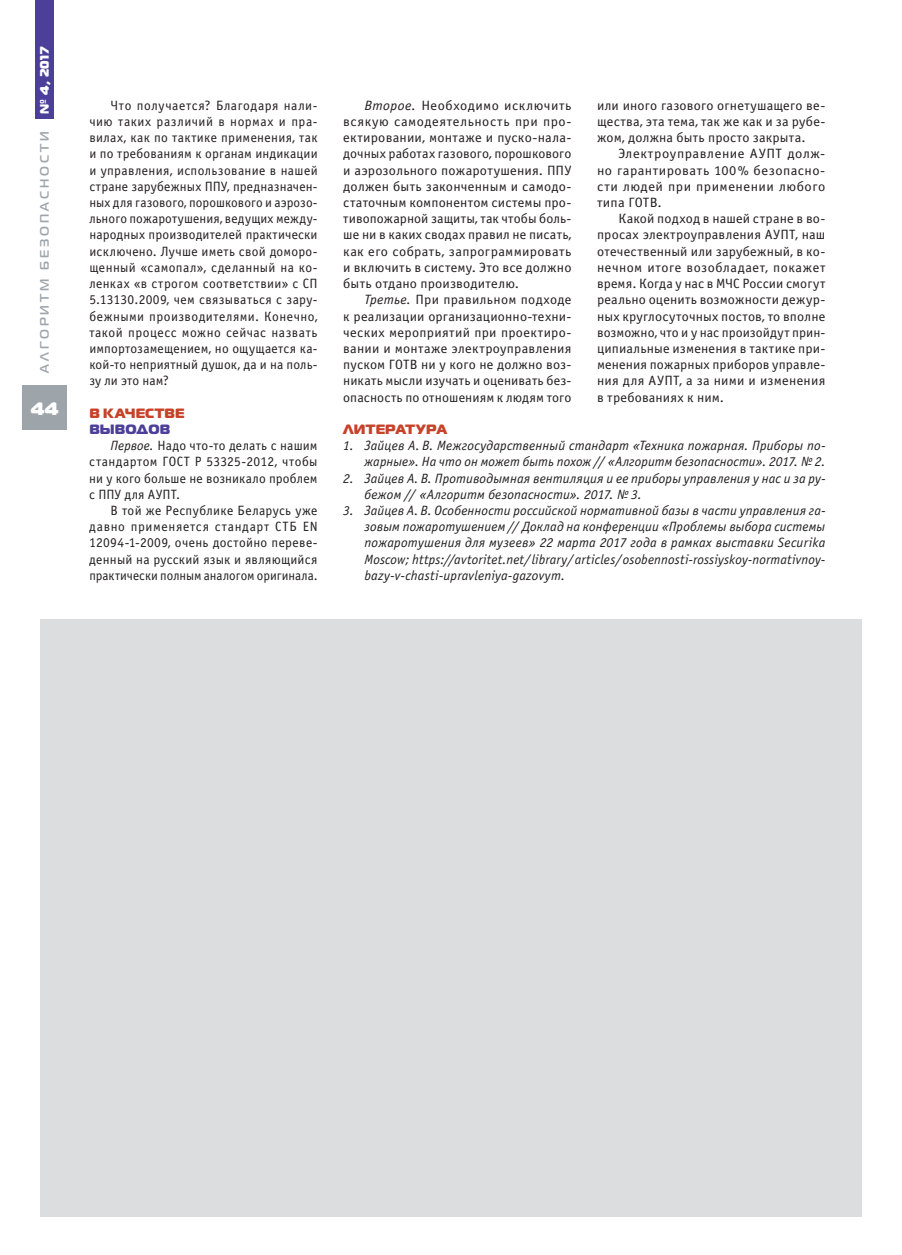
<style>
.page{position:relative;width:902px;height:1255px;background:#fff}
.page>*{position:absolute;margin:0;border:0;box-sizing:border-box;transform-origin:0 0}
.t1{font:18px "Magistral Black C";color:#fff}
.t2{font:13.5px/16.2px "Officina Sans C";letter-spacing:.015em;color:#231f20;text-align:justify}
.t3{font:13.5px/16.2px "Officina Sans C";letter-spacing:.015em;color:#231f20;text-align:justify;scale:1.05 1}
.t4{font:italic 13.5px/16.2px "Officina Sans C";letter-spacing:.01em;color:#231f20;text-align:right}
.t5{font:13.5px/16.2px "Officina Sans C";letter-spacing:.015em;color:#231f20;text-align:justify;scale:1.06 1}
.t6{font:13.5px/16.2px "Officina Sans C";letter-spacing:.015em;color:#231f20;text-align:justify;scale:1.07 1}
.t7{font:13.5px "Magistral Black C";letter-spacing:.015em;color:#c74229}
.t8{font:13.5px "Magistral Black C";letter-spacing:.01em;color:#4c3f99}
.t9{font:700 12.3px "Magistral C";letter-spacing:.24em;color:#9da5ab}
.t10{font:12.3px "Magistral Black C";color:#fff}
.s1{font-style:italic}
</style>
<div class="page">
<div style="left:22px;top:385px;width:45px;height:45px;background:#9da5ab"></div>
<div style="left:36px;top:0;width:18px;height:119px;background:#4c3f99"></div>
<div style="left:40px;top:619px;width:821px;height:597px;background:#dcdddf"></div>
<p class="t10" style="left:37px;top:114px;width:68px;rotate:-90deg">№ 4, 2017</p>
<p class="t9" style="left:37px;top:373px;width:243px;rotate:-90deg">АЛГОРИТМ БЕЗОПАСНОСТИ</p>
<h1 class="t1" style="left:31px;top:397px;width:29px">44</h1>
<p class="t2" style="left:89px;top:97px;width:230px;text-indent:21px">Что получается? Благодаря нали‑ чию таких различий в нормах и пра‑ вилах, как по тактике применения, так и по требованиям к органам индикации и управления, использование в нашей стране зарубежных ППУ, предназначен‑ ных для газового, порошкового и аэрозо‑ льного пожаротушения, ведущих между‑ народных производителей практически исключено. Лучше иметь свой доморо‑ щенный «самопал», сделанный на ко‑ ленках «в строгом соответствии» с СП 5.13130.2009, чем связываться с зару‑ бежными производителями. Конечно, такой процесс можно сейчас назвать импортозамещением, но ощущается ка‑ кой‑то неприятный душок, да и на поль‑ зу ли это нам?</p>
<p class="t7" style="left:89px;top:404px;width:96px">В КАЧЕСТВЕ</p>
<p class="t8" style="left:89px;top:420px;width:82px">ВЫВОДОВ</p>
<p class="t2" style="left:89px;top:438px;width:230px;text-indent:21px"><span class="s1">Первое.</span> Надо что‑то делать с нашим стандартом ГОСТ Р 53325‑2012, чтобы ни у кого больше не возникало проблем с ППУ для АУПТ.</p>
<p class="t2" style="left:89px;top:502px;width:230px;text-indent:21px">В той же Республике Беларусь уже давно применяется стандарт СТБ EN 12094‑1‑2009, очень достойно переве‑ денный на русский язык и являющийся практически полным аналогом оригинала.</p>
<p class="t5" style="left:343px;top:97px;width:217px;text-indent:21px"><span class="s1">Второе.</span> Необходимо исключить всякую самодеятельность при про‑ ектировании, монтаже и пуско‑нала‑ дочных работах газового, порошкового и аэрозольного пожаротушения. ППУ должен быть законченным и самодо‑ статочным компонентом системы про‑ тивопожарной защиты, так чтобы боль‑ ше ни в каких сводах правил не писать, как его собрать, запрограммировать и включить в систему. Это все должно быть отдано производителю.</p>
<p class="t3" style="left:343px;top:292px;width:219px;text-indent:21px"><span class="s1">Третье.</span> При правильном подходе к реализации организационно‑техни‑ ческих мероприятий при проектиро‑ вании и монтаже электроуправления пуском ГОТВ ни у кого не должно воз‑ никать мысли изучать и оценивать без‑ опасность по отношениям к людям того</p>
<p class="t3" style="left:597px;top:97px;width:219px">или иного газового огнетушащего ве‑ щества, эта тема, так же как и за рубе‑ жом, должна быть просто закрыта.</p>
<p class="t6" style="left:597px;top:146px;width:215px;text-indent:21px">Электроуправление АУПТ долж‑ но гарантировать 100% безопасно‑ сти людей при применении любого типа ГОТВ.</p>
<p class="t3" style="left:597px;top:211px;width:219px;text-indent:21px">Какой подход в нашей стране в во‑ просах электроуправления АУПТ, наш отечественный или зарубежный, в ко‑ нечном итоге возобладает, покажет время. Когда у нас в МЧС России смогут реально оценить возможности дежур‑ ных круглосуточных постов, то вполне возможно, что и у нас произойдут прин‑ ципиальные изменения в тактике при‑ менения пожарных приборов управле‑ ния для АУПТ, а за ними и изменения в требованиях к ним.</p>
<p class="t7" style="left:343px;top:420px;width:105px">ЛИТЕРАТУРА</p>
<p class="t4" style="left:343px;top:438px;width:483px">1. Зайцев А. В. Межгосударственный стандарт «Техника пожарная. Приборы по&shy;жарные». На что он может быть похож // «Алгоритм безопасности». 2017. №2.</p>
<p class="t4" style="left:364px;top:470px;width:462px;text-align:left;text-indent:-21px">2. Зайцев А. В. Противодымная вентиляция и ее приборы управления у нас и за ру&shy;бежом // «Алгоритм безопасности». 2017. № 3.</p>
<p class="t4" style="left:364px;top:502px;width:462px;text-align:justify;text-indent:-21px">3. Зайцев А. В. Особенности российской нормативной базы в части управления га&shy;зовым пожаротушением // Доклад на конференции «Проблемы выбора системы пожаротушения для музеев» 22 марта 2017 года в рамках выставки Securika Moscow; https://avtoritet.net / library / articles / osobennosti-rossiyskoy-normativnoy&shy;bazy-v-chasti-upravleniya-gazovym.</p>
</div>
